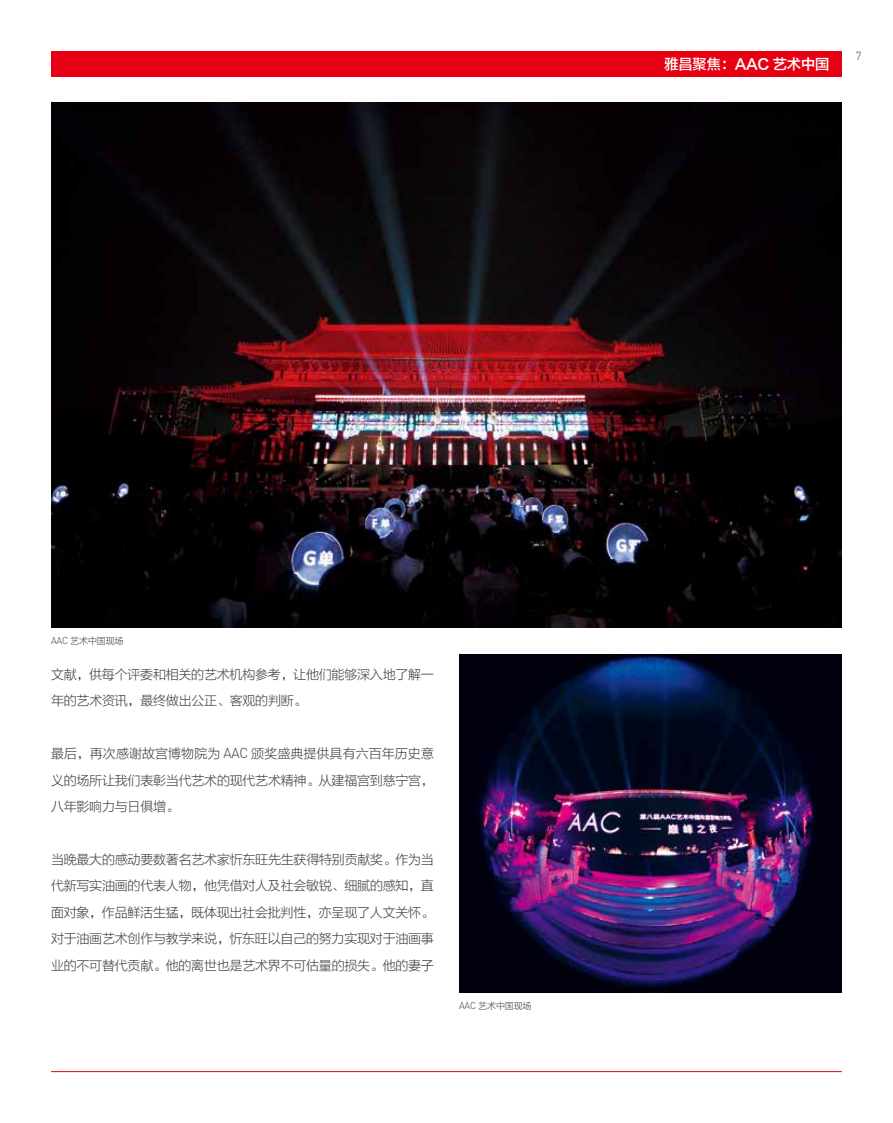
<style>
.page{position:relative;width:893px;height:1123px;background:#fff}
.page>*{position:absolute;margin:0;border:0;box-sizing:border-box;transform-origin:0 0}
.t1{font:14.25px "FZLTZHK GBK1 0";letter-spacing:-.015em;color:#fff}
.t2{font:12.9px/26.4px "FZLTXHK GBK1 0";letter-spacing:-.015em;color:#3e3a39;text-align:justify}
.t3{font:300 11.55px "DIN";color:#3e3a39;scale:.95 1}
.t4{font:9px "FZLTXHK GBK1 0";letter-spacing:-.015em;color:#3e3a39}
.s1{font-family:"DIN";font-weight:300;font-size:9.9px}
.s2{font-family:"DIN";font-weight:300;font-size:14.25px}
</style>
<div class="page">
<hr style="left:51px;top:1071px;width:791px;height:1px;background:#e60012">
<div style="left:51px;top:51px;width:791px;height:26px;background:#e60012"></div>
<img style="left:459px;top:654px;width:383px;height:338px">
<img style="left:51px;top:102px;width:791px;height:525px">
<p class="t1" style="left:665px;top:56px;width:166px">雅昌聚焦：AAC 艺术中国</p>
<p class="t3" style="left:856px;top:49px;width:7px">7</p>
<p class="t4" style="left:51px;top:634px;width:74px"><span class="s1">AAC</span> 艺术中国现场</p>
<p class="t2" style="left:51px;top:661px;width:384px">文献，供每个评委和相关的艺术机构参考，让他们能够深入地了解一年的艺术资讯，最终做出公正、客观的判断。</p>
<p class="t2" style="left:51px;top:740px;width:384px">最后，再次感谢故宫博物院为 <span class="s2">AAC</span> 颁奖盛典提供具有六百年历史意义的场所让我们表彰当代艺术的现代艺术精神。从建福宫到慈宁宫，八年影响力与日俱增。</p>
<p class="t2" style="left:51px;top:846px;width:384px">当晚最大的感动要数著名艺术家忻东旺先生获得特别贡献奖。作为当代新写实油画的代表人物，他凭借对人及社会敏锐、细腻的感知，直面对象，作品鲜活生猛，既体现出社会批判性，亦呈现了人文关怀。对于油画艺术创作与教学来说，忻东旺以自己的努力实现对于油画事业的不可替代贡献。他的离世也是艺术界不可估量的损失。他的妻子</p>
<p class="t4" style="left:459px;top:999px;width:74px"><span class="s1">AAC</span> 艺术中国现场</p>
</div>
